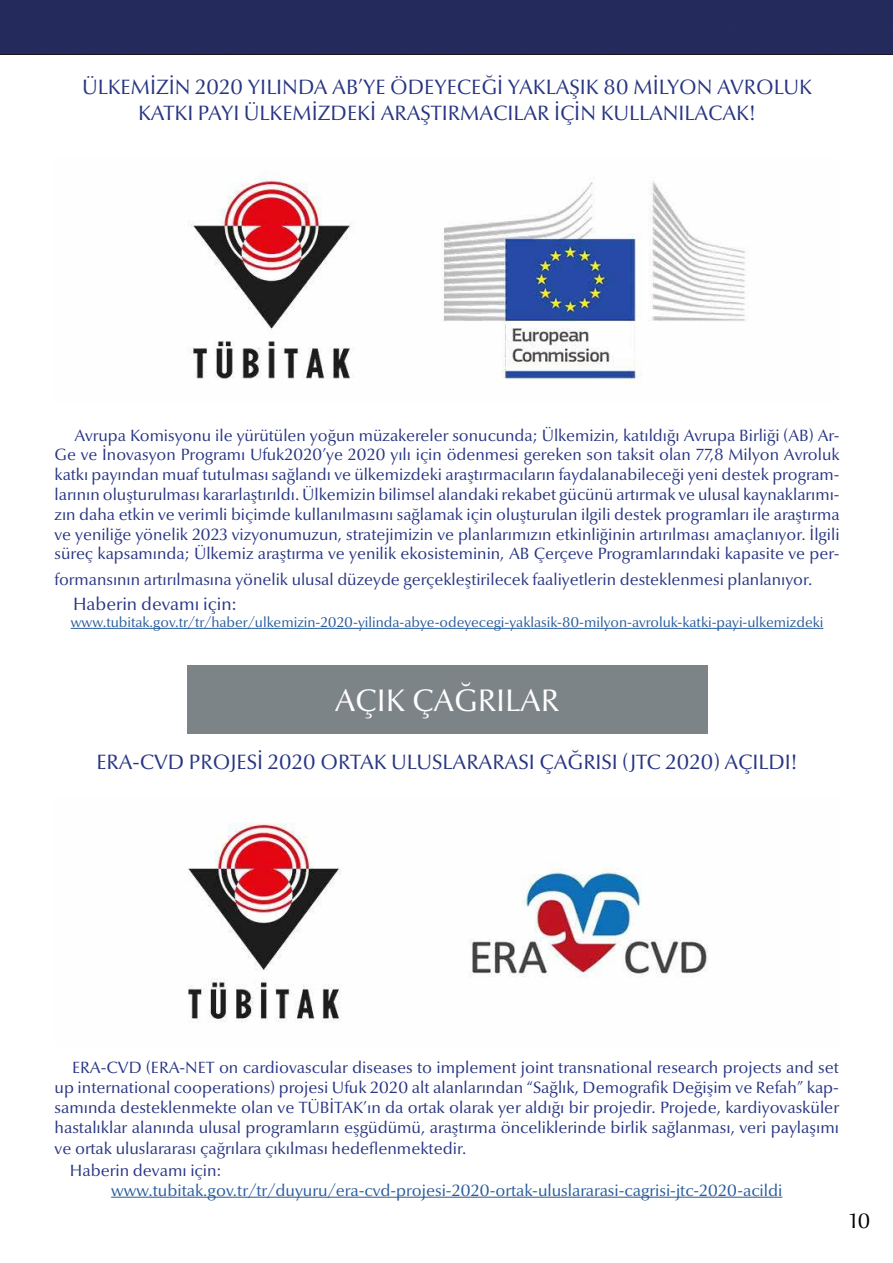
<style>
.page{position:relative;width:893px;height:1263px;background:#fff}
.page>*{position:absolute;margin:0;border:0;box-sizing:border-box;transform-origin:0 0}
.t1{font:31.5px "Optima Nova";color:#fff}
.t2{font:21px/25.2px "Optima Nova";color:#283583;text-align:center}
.t3{font:21px "Optima Nova";color:#000}
.t4{font:18px "Optima Nova";color:#283583}
.t5{font:16.5px/19.8px "Optima Nova";color:#283583;text-align:justify}
.t6{font:16.5px "Optima Nova";color:#275b9b}
.t7{font:14.25px "Optima Nova";color:#275b9b}
</style>
<div class="page">
<div style="left:0;top:0;width:893px;height:55px;background:#252a5c"></div>
<img style="left:189px;top:172px;width:557px;height:212px">
<hr style="left:71px;top:628px;width:752px;height:1px;background:#275b9b">
<div style="left:187px;top:666px;width:521px;height:68px;background:#7d8487"></div>
<img style="left:188px;top:822px;width:521px;height:201px">
<hr style="left:111px;top:1197px;width:671px;height:1px;background:#275b9b">
<p class="t2" style="left:82px;top:75px;width:731px">ÜLKEMİZİN 2020 YILINDA AB’YE ÖDEYECEĞİ YAKLAŞIK 80 MİLYON AVROLUK<br>KATKI PAYI ÜLKEMİZDEKİ ARAŞTIRMACILAR İÇİN KULLANILACAK!</p>
<p class="t5" style="left:55px;top:425px;width:786px;text-indent:20px">Avrupa Komisyonu ile yürütülen yoğun müzakereler sonucunda; Ülkemizin, katıldığı Avrupa Birliği (AB) Ar-Ge ve İnovasyon Programı Ufuk2020’ye 2020 yılı için ödenmesi gereken son taksit olan 77,8 Milyon Avroluk katkı payından muaf tutulması sağlandı ve ülkemizdeki araştırmacıların faydalanabileceği yeni destek program&shy;larının oluşturulması kararlaştırıldı. Ülkemizin bilimsel alandaki rekabet gücünü artırmak ve ulusal kaynaklarımı&shy;zın daha etkin ve verimli biçimde kullanılmasını sağlamak için oluşturulan ilgili destek programları ile araştırma ve yeniliğe yönelik 2023 vizyonumuzun, stratejimizin ve planlarımızın etkinliğinin artırılması amaçlanıyor. İlgili süreç kapsamında; Ülkemiz araştırma ve yenilik ekosisteminin, AB Çerçeve Programlarındaki kapasite ve per-</p>
<p class="t5" style="left:55px;top:569px;width:759px">formansının artırılmasına yönelik ulusal düzeyde gerçekleştirilecek faaliyetlerin desteklenmesi planlanıyor.</p>
<p class="t4" style="left:73px;top:593px;width:165px">Haberin devamı için:</p>
<p class="t7" style="left:71px;top:614px;width:754px">www.tubitak.gov.tr/tr/haber/ulkemizin-2020-yilinda-abye-odeyecegi-yaklasik-80-milyon-avroluk-katki-payi-ulkemizdeki</p>
<h1 class="t1" style="left:335px;top:682px;width:226px">AÇIK ÇAĞRILAR</h1>
<p class="t2" style="left:96px;top:750px;width:703px">ERA-CVD PROJESİ 2020 ORTAK ULUSLARARASI ÇAĞRISI (JTC 2020) AÇILDI!</p>
<p class="t5" style="left:55px;top:1058px;width:786px;text-indent:18px">ERA-CVD (ERA-NET on cardiovascular diseases to implement joint transnational research projects and set up international cooperations) projesi Ufuk 2020 alt alanlarından “Sağlık, Demografik Değişim ve Refah” kap&shy;samında desteklenmekte olan ve TÜBİTAK’ın da ortak olarak yer aldığı bir projedir. Projede, kardiyovasküler hastalıklar alanında ulusal programların eşgüdümü, araştırma önceliklerinde birlik sağlanması, veri paylaşımı</p>
<p class="t5" style="left:70px;top:1138px;width:398px;line-height:21.6px;text-indent:-15px">ve ortak uluslararası çağrılara çıkılması hedeflenmektedir.<br>Haberin devamı için:</p>
<p class="t6" style="left:111px;top:1180px;width:673px">www.tubitak.gov.tr/tr/duyuru/era-cvd-projesi-2020-ortak-uluslararasi-cagrisi-jtc-2020-acildi</p>
<p class="t3" style="left:850px;top:1209px;width:22px">10</p>
</div>
